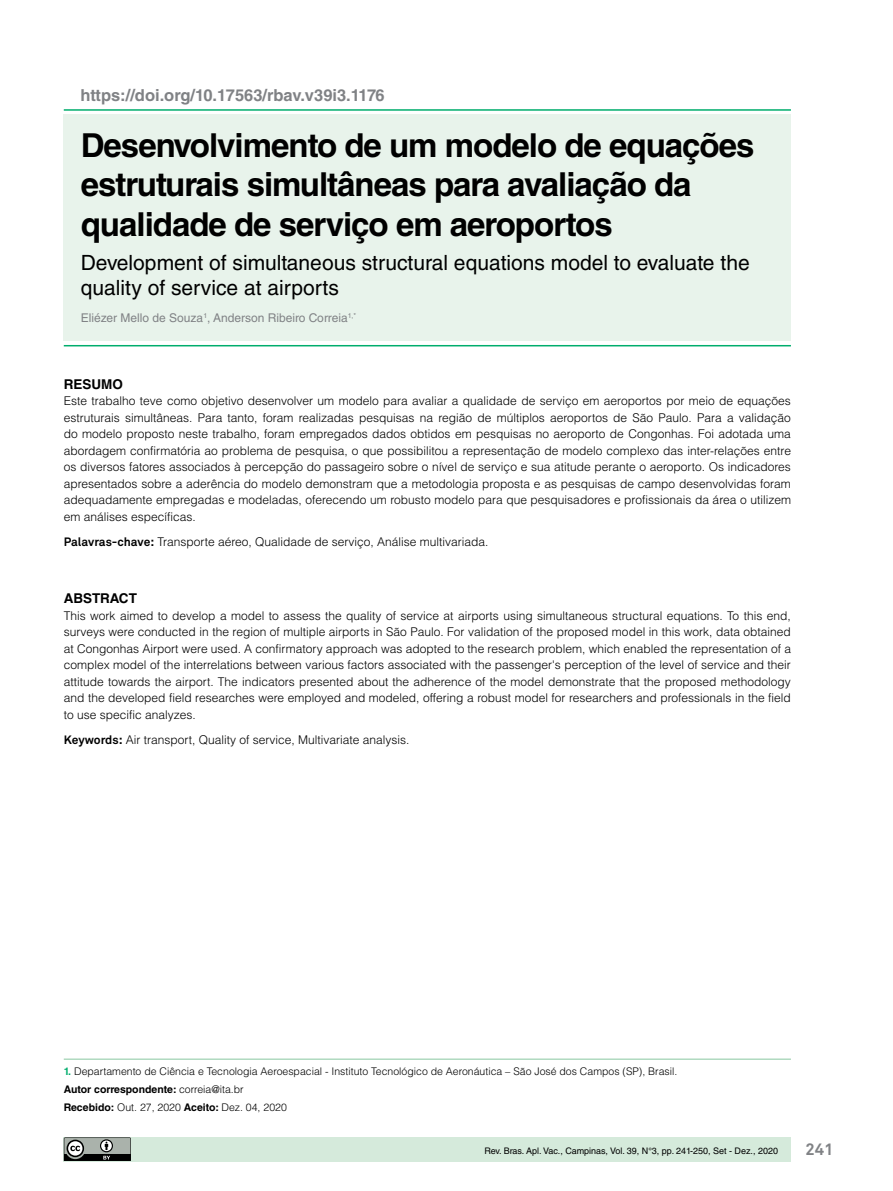
<style>
.page{position:relative;width:893px;height:1191px;background:#fff}
.page>*{position:absolute;margin:0;border:0;box-sizing:border-box;transform-origin:0 0}
.t1{font:700 33px/39.6px "Helvetica LT Std";letter-spacing:-.03em;color:#000}
.t2{font:21px/25.2px "Helvetica LT Std";color:#000}
.t3{font:700 16.5px "Helvetica LT Std";color:#808285}
.t4{font:700 16.5px "Akkurat Pro";color:#808285}
.t5{font:700 13.5px "Helvetica LT Std";color:#000}
.t6{font:300 12px/16.5px "Helvetica LT Std";color:#000;text-align:justify}
.t7{font:12px "Helvetica LT Std";color:#808285}
.t8{font:300 10.5px/17.7px "Helvetica LT Std";color:#000}
.t9{font:9px "Helvetica LT Std";color:#000}
.s1{font-family:"Akkurat Pro";font-weight:700}
.s2{font-weight:700;color:#00ad6d}
.s3{font-weight:700}
</style>
<div class="page">
<div style="left:64px;top:1137px;width:727px;height:24px;background:#d5eadb"></div>
<svg style="left:64px;top:1137px;width:73px;height:25px;background:#808681"></svg>
<hr style="left:64px;top:1058px;width:727px;height:1px;background:#88c7a0">
<hr style="left:64px;top:109px;width:727px;height:2px;background:#00ad6d">
<hr style="left:64px;top:345px;width:727px;height:1px;background:#00ad6d">
<div style="left:64px;top:114px;width:727px;height:227px;background:#e8f3eb"></div>
<h3 class="t3" style="left:80px;top:85px;width:306px">https://doi.org/10.17563/rbav.v39i3.1176</h3>
<h1 class="t1" style="left:81px;top:125px;width:675px">Desenvolvimento de um modelo de equações estruturais simultâneas para avaliação da qualidade de serviço em aeroportos</h1>
<h2 class="t2" style="left:81px;top:250px;width:670px">Development of simultaneous structural equations model to evaluate the quality of service at airports</h2>
<p class="t7" style="left:81px;top:311px;width:277px">Eliézer Mello de Souza<sup>1</sup>, Anderson Ribeiro Correia<sup>1,*</sup></p>
<p class="t5" style="left:64px;top:376px;width:61px">RESUMO</p>
<p class="t6" style="left:64px;top:393px;width:729px">Este trabalho teve como objetivo desenvolver um modelo para avaliar a qualidade de serviço em aeroportos por meio de equações estruturais simultâneas. Para tanto, foram realizadas pesquisas na região de múltiplos aeroportos de São Paulo. Para a validação do modelo proposto neste trabalho, foram empregados dados obtidos em pesquisas no aeroporto de Congonhas. Foi adotada uma abordagem confirmatória ao problema de pesquisa, o que possibilitou a representação de modelo complexo das inter-relações entre os diversos fatores associados à percepção do passageiro sobre o nível de serviço e sua atitude perante o aeroporto. Os indicadores apresentados sobre a aderência do modelo demonstram que a metodologia proposta e as pesquisas de campo desenvolvidas foram adequadamente empregadas e modeladas, oferecendo um robusto modelo para que pesquisadores e profissionais da área o utilizem em análises específicas.</p>
<p class="t6" style="left:64px;top:533px;width:426px"><span class="s1">Palavras-chave:</span> Transporte aéreo, Qualidade de serviço, Análise multivariada.</p>
<p class="t5" style="left:64px;top:590px;width:75px">ABSTRACT</p>
<p class="t6" style="left:64px;top:607px;width:729px">This work aimed to develop a model to assess the quality of service at airports using simultaneous structural equations. To this end, surveys were conducted in the region of multiple airports in São Paulo. For validation of the proposed model in this work, data obtained at Congonhas Airport were used. A confirmatory approach was adopted to the research problem, which enabled the representation of a complex model of the interrelations between various factors associated with the passenger's perception of the level of service and their attitude towards the airport. The indicators presented about the adherence of the model demonstrate that the proposed methodology and the developed field researches were employed and modeled, offering a robust model for researchers and professionals in the field to use specific analyzes.</p>
<p class="t6" style="left:64px;top:731px;width:347px"><span class="s1">Keywords:</span> Air transport, Quality of service, Multivariate analysis.</p>
<p class="t8" style="left:64px;top:1062px;width:615px"><span class="s2">1.</span> Departamento de Ciência e Tecnologia Aeroespacial - Instituto Tecnológico de Aeronáutica – São José dos Campos (SP), Brasil.<br><span class="s3">Autor correspondente:</span> correia@ita.br<br><span class="s3">Recebido:</span> Out. 27, 2020 <span class="s3">Aceito:</span> Dez. 04, 2020</p>
<p class="t9" style="left:484px;top:1145px;width:295px">Rev. Bras. Apl. Vac., Campinas, Vol. 39, N°3, pp. 241-250, Set - Dez., 2020</p>
<h3 class="t4" style="left:805px;top:1139px;width:30px">241</h3>
</div>
